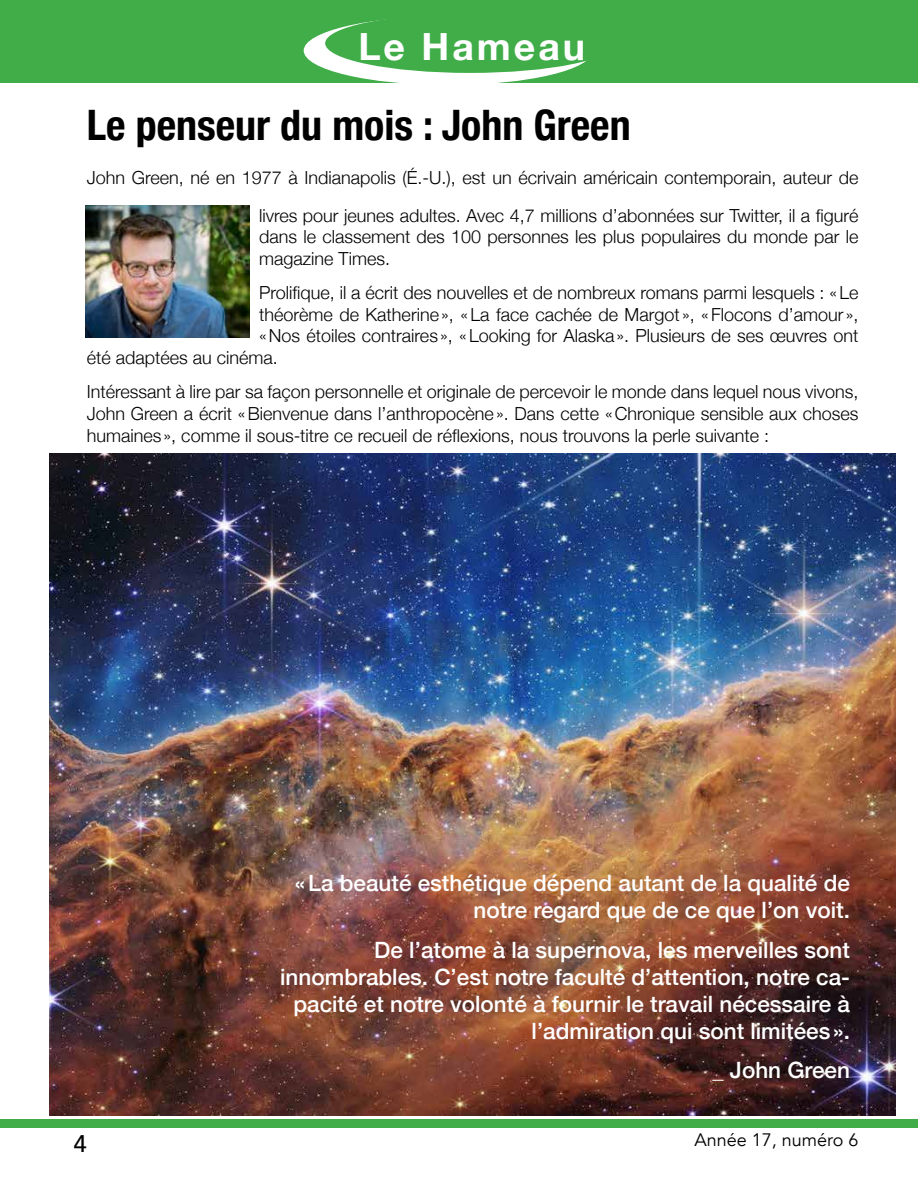
<style>
.page{position:relative;width:918px;height:1188px;background:#fff}
.page>*{position:absolute;margin:0;border:0;box-sizing:border-box;transform-origin:0 0}
.t1{font:700 condensed 42px "Helvetica Neue";color:#000}
.t2{font:700 37.5px "Helvetica Neue";letter-spacing:.08em;color:#fff}
.t3{font:500 24px "Avenir";color:#000}
.t4{font:500 22.5px/27px "Helvetica Neue";color:#fff;text-align:right}
.t5{font:300 18px/21.6px "Helvetica Neue";color:#000;text-align:right}
.t6{font:18px "Avenir";color:#000}
</style>
<div class="page">
<div style="left:0;top:0;width:918px;height:83px;background:#40ad49"></div>
<div style="left:0;top:1119px;width:918px;height:9px;background:#40ad49"></div>
<div style="left:304px;top:16px;width:289px;height:69px;background:#fff;border-radius:50%"></div>
<div style="left:325px;top:14px;width:289px;height:59px;background:#40ad49;border-radius:50%"></div>
<img style="left:86px;top:206px;width:163px;height:132px">
<img style="left:49px;top:453px;width:847px;height:662px">
<h2 class="t2" style="left:358px;top:17px;width:228px">Le Hameau</h2>
<h1 class="t1" style="left:87px;top:90px;width:545px">Le penseur du mois : John Green</h1>
<p class="t5" style="left:87px;top:158px;width:773px;line-height:37.5px">John Green, né en 1977 à Indianapolis (É.-U.), est un écrivain américain contemporain, auteur de livres pour jeunes adultes. Avec 4,7 millions d’abonnées sur Twitter, il a figuré</p>
<p class="t5" style="left:259px;top:225px;width:601px;text-align:left">dans le classement des 100 personnes les plus populaires du monde par le magazine Times.</p>
<p class="t5" style="left:259px;top:281px;width:601px">Prolifique, il a écrit des nouvelles et de nombreux romans parmi lesquels : «Le</p>
<p class="t5" style="left:259px;top:302px;width:601px">théorème de Katherine», «La face cachée de Margot », «Flocons d’amour »,</p>
<p class="t5" style="left:259px;top:324px;width:601px">«Nos étoiles contraires », «Looking for Alaska». Plusieurs de ses œuvres ont</p>
<p class="t5" style="left:87px;top:345px;width:193px">été adaptées au cinéma.</p>
<p class="t5" style="left:87px;top:380px;width:773px;text-align:justify">Intéressant à lire par sa façon personnelle et originale de percevoir le monde dans lequel nous vivons, John Green a écrit «Bienvenue dans l’anthropocène». Dans cette «Chronique sensible aux choses humaines », comme il sous-titre ce recueil de réflexions, nous trouvons la perle suivante :</p>
<p class="t4" style="left:295px;top:868px;width:557px">«La beauté esthétique dépend autant de la qualité de notre regard que de ce que l’on voit.</p>
<p class="t4" style="left:280px;top:934px;width:571px">De l’atome à la supernova, les merveilles sont innombrables. C’est notre faculté d’attention, notre ca&shy;pacité et notre volonté à fournir le travail nécessaire à l’admiration qui sont limitées».</p>
<p class="t4" style="left:712px;top:1055px;width:139px">_ John Green</p>
<h3 class="t3" style="left:73px;top:1123px;width:15px">4</h3>
<p class="t6" style="left:694px;top:1130px;width:166px">Année 17, numéro 6</p>
</div>
